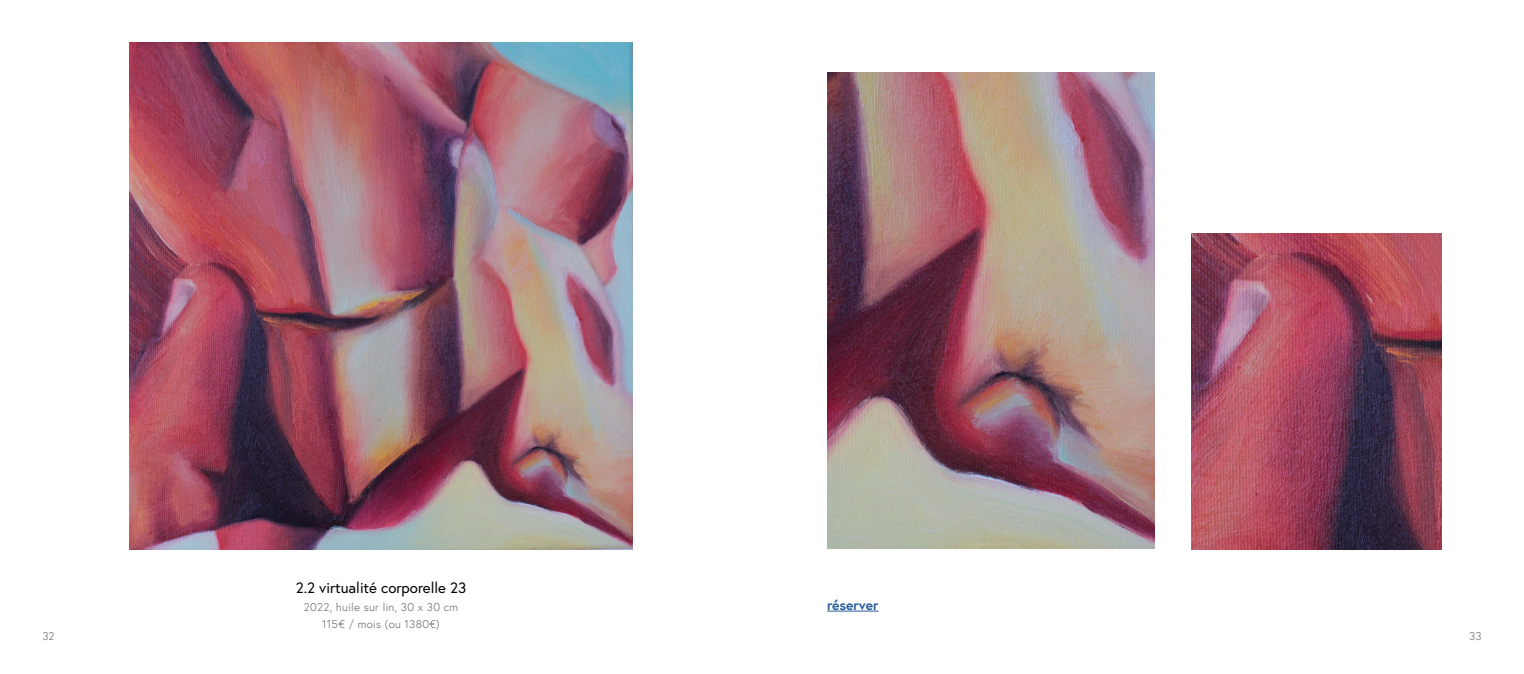
<style>
.page{position:relative;width:1524px;height:674px;background:#fff}
.page>*{position:absolute;margin:0;border:0;box-sizing:border-box;transform-origin:0 0}
.t1{font:15px "Europa";color:#020203}
.t2{font:700 13.88px "Europa";color:#275b9b}
.t3{font:300 11.25px/17.5px "Europa";letter-spacing:.03em;color:#605e5d;text-align:center}
</style>
<div class="page">
<img style="left:129px;top:43px;width:504px;height:506px">
<img style="left:827px;top:72px;width:328px;height:476px">
<img style="left:1191px;top:233px;width:250px;height:316px">
<hr style="left:827px;top:610px;width:51px;height:1px;background:#275b9b">
<h1 class="t1" style="left:296px;top:578px;width:172px">2.2 virtualité corporelle 23</h1>
<p class="t3" style="left:304px;top:597px;width:156px">2022, huile sur lin, 30 x 30 cm<br>115€ / mois (ou 1380€)</p>
<p class="t2" style="left:827px;top:595px;width:53px">réserver</p>
<p class="t3" style="left:43px;top:627px;width:14px">32</p>
<p class="t3" style="left:1469px;top:627px;width:14px">33</p>
</div>
